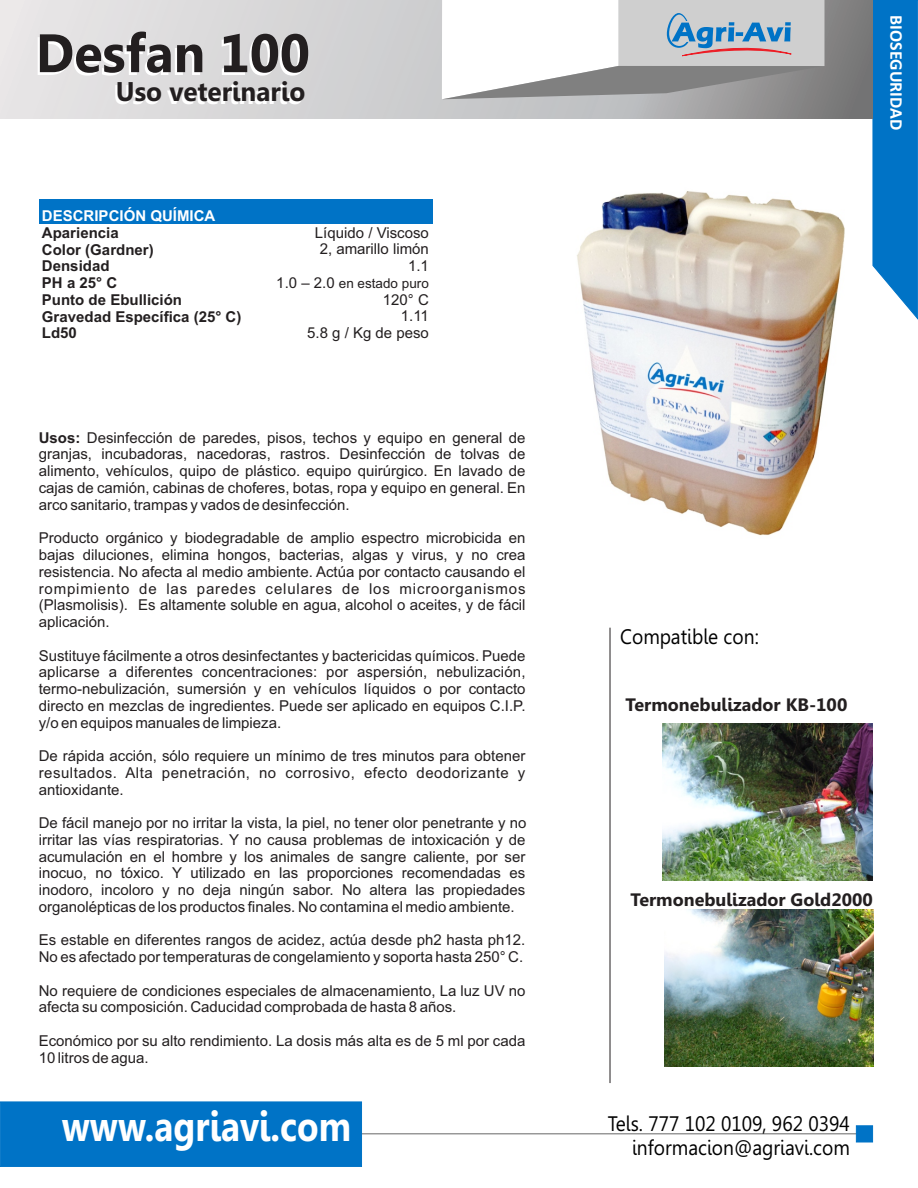
<style>
.page{position:relative;width:918px;height:1188px;background:#fff}
.page>*{position:absolute;margin:0;border:0;box-sizing:border-box;transform-origin:0 0}
.t1{font:700 54px "Gisha";color:#231f20}
.t2{font:700 42px "Gisha";color:#fff;scale:.84 1}
.t3{font:700 27px "Gisha";color:#231f20}
.t4{font:21px/24.6px "Gisha";color:#000;text-align:right;scale:.92 1}
.t5{font:700 18px "Gisha";color:#231f20}
.t6{font:700 17.85px "Calibri";color:#fff}
.t7{font:15px/16.8px "Arial";color:#231f20;text-align:justify}
.t8{font:700 15px/16.8px "Arial";color:#231f20}
.t9{font:700 15px "Arial";color:#fff}
.t10{font:13.5px "Arial";color:#231f20}
.s1{font-size:15px}
.s2{font-weight:700}
</style>
<div class="page">
<svg style="left:872px;top:0;width:46px;height:320px;background:#187fca"></svg>
<svg style="left:0;top:0;width:872px;height:119px;background:#cccccd"></svg>
<svg style="left:442px;top:0;width:383px;height:99px"></svg>
<hr style="left:65px;top:1133px;width:806px;height:1px;background:#666">
<div style="left:0;top:1101px;width:362px;height:66px;background:#0073c6"></div>
<svg style="left:856px;top:1125px;width:17px;height:18px"></svg>
<img style="left:663px;top:723px;width:209px;height:157px">
<img style="left:664px;top:910px;width:210px;height:157px">
<hr style="left:610px;top:628px;width:1px;height:455px;background:#231f20">
<img style="left:577px;top:191px;width:268px;height:345px">
<div style="left:39px;top:199px;width:394px;height:25px;background:#0073c6"></div>
<h1 class="t1" style="left:36px;top:32px;width:276px">Desfan 100</h1>
<h3 class="t3" style="left:116px;top:81px;width:191px">Uso veterinario</h3>
<p class="t9" style="left:42px;top:210px;width:175px">DESCRIPCIÓN QUÍMICA</p>
<p class="t8" style="left:42px;top:225px;width:201px">Apariencia<br>Color (Gardner)<br>Densidad<br>PH a 25° C<br>Punto de Ebullición<br>Gravedad Específica (25° C)<br>Ld50</p>
<p class="t7" style="left:315px;top:225px;width:115px;text-align:right">Líquido / Viscoso<br>2, amarillo limón<br>1.1</p>
<p class="t10" style="left:276px;top:278px;width:154px"><span class="s1">1.0 – 2.0</span> en estado puro</p>
<p class="t7" style="left:307px;top:292px;width:123px;text-align:right">120° C<br>1.11<br>5.8 g / Kg de peso</p>
<p class="t7" style="left:39px;top:430px;width:488px"><span class="s2">Usos:</span> Desinfección de paredes, pisos, techos y equipo en general de granjas, incubadoras, nacedoras, rastros. Desinfección de tolvas de alimento, vehículos, quipo de plástico. equipo quirúrgico. En lavado de cajas de camión, cabinas de choferes, botas, ropa y equipo en general. En arco sanitario, trampas y vados de desinfección.</p>
<p class="t7" style="left:39px;top:531px;width:488px">Producto orgánico y biodegradable de amplio espectro microbicida en bajas diluciones, elimina hongos, bacterias, algas y virus, y no crea resistencia. No afecta al medio ambiente. Actúa por contacto causando el rompimiento de las paredes celulares de los microorganismos (Plasmolisis). Es altamente soluble en agua, alcohol o aceites, y de fácil aplicación.</p>
<p class="t7" style="left:39px;top:648px;width:488px">Sustituye fácilmente a otros desinfectantes y bactericidas químicos. Puede aplicarse a diferentes concentraciones: por aspersión, nebulización, termo-nebulización, sumersión y en vehículos líquidos o por contacto directo en mezclas de ingredientes. Puede ser aplicado en equipos C.I.P. y/o en equipos manuales de limpieza.</p>
<p class="t7" style="left:39px;top:749px;width:488px">De rápida acción, sólo requiere un mínimo de tres minutos para obtener resultados. Alta penetración, no corrosivo, efecto deodorizante y antioxidante.</p>
<p class="t7" style="left:39px;top:816px;width:489px">De fácil manejo por no irritar la vista, la piel, no tener olor penetrante y no irritar las vías respiratorias. Y no causa problemas de intoxicación y de acumulación en el hombre y los animales de sangre caliente, por ser inocuo, no tóxico. Y utilizado en las proporciones recomendadas es inodoro, incoloro y no deja ningún sabor. No altera las propiedades organolépticas de los productos finales. No contamina el medio ambiente.</p>
<p class="t7" style="left:39px;top:933px;width:488px">Es estable en diferentes rangos de acidez, actúa desde ph2 hasta ph12.<br>No es afectado por temperaturas de congelamiento y soporta hasta 250° C.</p>
<p class="t7" style="left:39px;top:983px;width:488px">No requiere de condiciones especiales de almacenamiento, La luz UV no afecta su composición. Caducidad comprobada de hasta 8 años.</p>
<p class="t7" style="left:39px;top:1034px;width:488px">Económico por su alto rendimiento. La dosis más alta es de 5 ml por cada<br>10 litros de agua.</p>
<h2 class="t2" style="left:62px;top:1110px;width:346px">www.agriavi.com</h2>
<p class="t6" style="left:904px;top:15px;width:116px;rotate:90deg">BIOSEGURIDAD</p>
<h3 class="t4" style="left:620px;top:626px;width:152px">Compatible con:</h3>
<p class="t5" style="left:626px;top:698px;width:223px">Termonebulizador KB-100</p>
<p class="t5" style="left:631px;top:892px;width:244px">Termonebulizador Gold2000</p>
<h3 class="t4" style="left:608px;top:1113px;width:265px">Tels. 777 102 0109, 962 0394 informacion@agriavi.com</h3>
</div>
